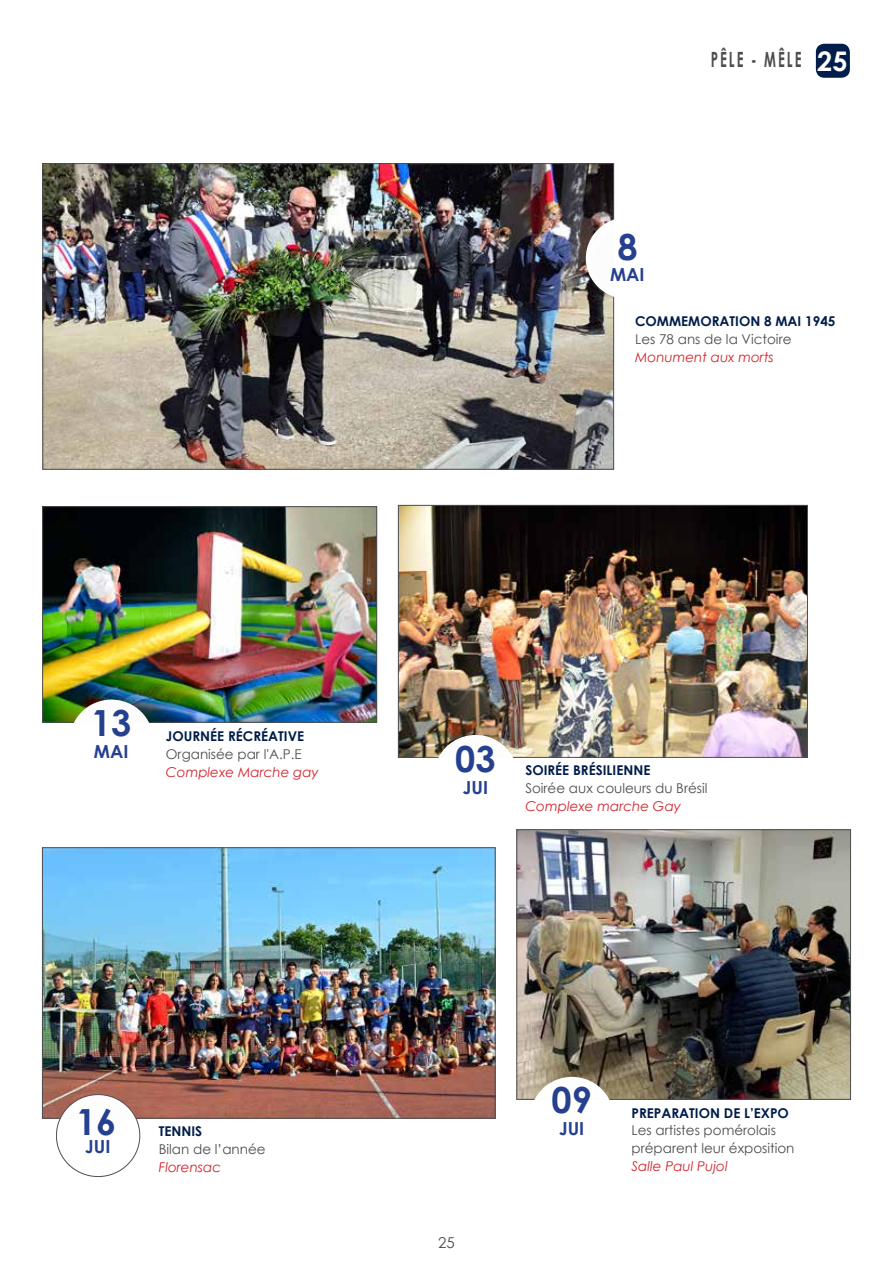
<style>
.page{position:relative;width:893px;height:1263px;background:#fff}
.page>*{position:absolute;margin:0;border:0;box-sizing:border-box;transform-origin:0 0}
.t1{font:700 36px "Century Gothic";color:#25408f}
.t2{font:700 27px "Century Gothic";color:#fff}
.t3{font:700 21px "Century Gothic";color:#4d4d4f;scale:.63 1}
.t4{font:700 18px "Century Gothic";color:#25408f}
.t5{font:15px "Century Gothic";color:#4d4d4f}
.t6{font:13.5px/18px "Century Gothic";color:#4d4d4f}
.t7{font:700 13.5px "Century Gothic";color:#001d4b}
.t8{font:italic 13.5px "Century Gothic";color:#d2232a}
</style>
<div class="page">
<img style="left:44px;top:849px;width:449px;height:267px">
<div style="left:42px;top:847px;width:453px;height:271px;border:1px solid #4d4d4f"></div>
<img style="left:400px;top:507px;width:406px;height:248px">
<div style="left:398px;top:505px;width:410px;height:252px;border:1px solid #4d4d4f"></div>
<img style="left:519px;top:831px;width:330px;height:266px">
<div style="left:517px;top:829px;width:334px;height:270px;border:1px solid #4d4d4f"></div>
<img style="left:44px;top:508px;width:331px;height:212px">
<div style="left:42px;top:506px;width:335px;height:216px;border:1px solid #4d4d4f"></div>
<img style="left:45px;top:165px;width:567px;height:302px">
<div style="left:586px;top:217px;width:83px;height:82px;background:#fff;border-radius:50%"></div>
<div style="left:434px;top:735px;width:83px;height:82px;background:#fff;border-radius:50%"></div>
<div style="left:70px;top:700px;width:83px;height:81px;background:#fff;border-radius:50%"></div>
<div style="left:56px;top:1094px;width:84px;height:82px;background:#fff;border-radius:50%"></div>
<div style="left:530px;top:1077px;width:84px;height:81px;background:#fff;border-radius:50%"></div>
<div style="left:816px;top:44px;width:34px;height:34px;background:#001d4b;border-radius:9px"></div>
<h1 class="t1" style="left:617px;top:220px;width:22px">8</h1>
<h3 class="t4" style="left:610px;top:261px;width:36px">MAI</h3>
<h3 class="t3" style="left:711px;top:44px;width:133px">PÊLE - MÊLE</h3>
<h2 class="t2" style="left:817px;top:41px;width:32px">25</h2>
<p class="t7" style="left:635px;top:311px;width:21px">COMMEMORATIO</p>
<p class="t7" style="left:750px;top:311px;width:35px">N 8 MAI</p>
<p class="t7" style="left:805px;top:311px;width:32px">1945</p>
<p class="t6" style="left:635px;top:330px;width:158px">Les 78 ans de la Victoire</p>
<p class="t8" style="left:635px;top:348px;width:140px">Monument aux morts</p>
<h1 class="t1" style="left:91px;top:696px;width:42px">13</h1>
<h3 class="t4" style="left:94px;top:738px;width:36px">MAI</h3>
<p class="t7" style="left:166px;top:725px;width:10px">JOUR</p>
<p class="t7" style="left:200px;top:725px;width:61px">NÉE RÉCRÉATI</p>
<p class="t7" style="left:288px;top:725px;width:16px">VE</p>
<p class="t6" style="left:166px;top:744px;width:137px">Organisée par l'A.P.E</p>
<p class="t8" style="left:166px;top:762px;width:154px">Complexe Marche gay</p>
<h1 class="t1" style="left:76px;top:1094px;width:42px">16</h1>
<h3 class="t4" style="left:85px;top:1133px;width:27px">JUI</h3>
<p class="t7" style="left:159px;top:1121px;width:45px">TENNIS</p>
<p class="t6" style="left:159px;top:1140px;width:108px">Bilan de l’année</p>
<p class="t8" style="left:159px;top:1158px;width:64px">Florensac</p>
<h1 class="t1" style="left:455px;top:731px;width:42px">03</h1>
<h3 class="t4" style="left:463px;top:773px;width:27px">JUI</h3>
<p class="t7" style="left:525px;top:760px;width:9px">SOIRÉE</p>
<p class="t7" style="left:573px;top:760px;width:77px">BRÉSILIENNE</p>
<p class="t6" style="left:525px;top:779px;width:184px">Soirée aux couleurs du Brésil</p>
<p class="t8" style="left:525px;top:797px;width:157px">Complexe marche Gay</p>
<p class="t5" style="left:438px;top:1232px;width:18px">25</p>
<h1 class="t1" style="left:552px;top:1073px;width:42px">09</h1>
<h3 class="t4" style="left:559px;top:1115px;width:27px">JUI</h3>
<p class="t7" style="left:631px;top:1102px;width:39px">PREPARATIO</p>
<p class="t7" style="left:710px;top:1102px;width:78px">N DE L’EXPO</p>
<p class="t6" style="left:631px;top:1121px;width:164px">Les artistes pomérolais préparent leur éxposition</p>
<p class="t8" style="left:631px;top:1157px;width:98px">Salle Paul Pujol</p>
</div>
